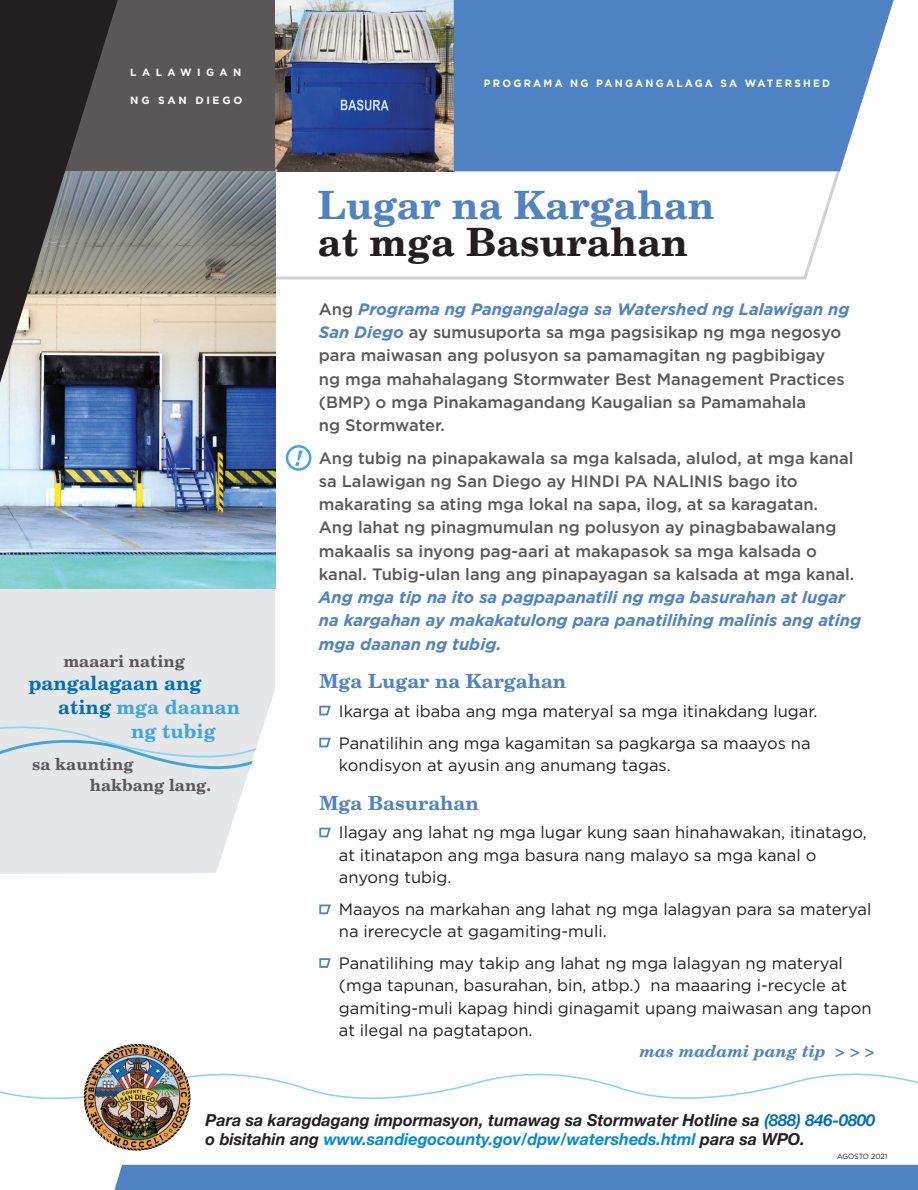
<style>
.page{position:relative;width:918px;height:1190px;background:#fff}
.page>*{position:absolute;margin:0;border:0;box-sizing:border-box;transform-origin:0 0}
.t1{font:700 39px "New Century Schlbk";color:#4f83c3}
.t2{font:700 39px "New Century Schlbk";color:#231f20}
.t3{font:700 19.5px "New Century Schlbk";color:#4f83c3}
.t4{font:700 19.5px "New Century Schlbk";color:#3da6dd}
.t5{font:700 19.5px "New Century Schlbk";color:#006fb9}
.t6{font:500 16.5px/23.2px "Gotham";color:#5a5758}
.t7{font:16.5px/22.5px "Gotham";color:#231f20}
.t8{font:italic 700 16.5px/19.5px "Helvetica Neue";color:#231f20}
.t9{font:italic 700 16.5px/23.2px "Gotham";color:#4f83c3}
.t10{font:700 16.5px "New Century Schlbk";color:#5a5758}
.t11{font:italic 700 16.5px "New Century Schlbk";color:#4f83c3}
.t12{font:700 10.5px "Gotham";letter-spacing:.22em;color:#fff}
.t13{font:700 10.5px "Gotham";letter-spacing:.26em;color:#fff}
.t14{font:700 10.5px "Gotham";letter-spacing:.53em;color:#fff}
.t15{font:7.5px "Gotham";color:#231f20}
.s1{color:#006fb9}
.s2{font-weight:700;font-style:italic;color:#4f83c3}
.s3{color:#008cd2}
</style>
<div class="page">
<svg style="left:275px;top:171px;width:565px;height:110px"></svg>
<svg style="left:0;top:588px;width:275px;height:285px;background:#e7e8ea"></svg>
<div style="left:122px;top:0;width:153px;height:171px;background:#5a5758"></div>
<img style="left:0;top:171px;width:275px;height:417px">
<img style="left:275px;top:0;width:179px;height:171px">
<div style="left:454px;top:0;width:440px;height:171px;background:#4f83c3"></div>
<svg style="left:0;top:0;width:122px;height:436px;background:#606061"></svg>
<svg style="left:286px;top:445px;width:25px;height:25px"></svg>
<div style="left:114px;top:1164px;width:804px;height:25px;background:#4f83c3"></div>
<svg style="left:0;top:1065px;width:918px;height:44px"></svg>
<img style="left:84px;top:1043px;width:106px;height:107px;border-radius:53px">
<svg style="left:0;top:720px;width:274px;height:61px;background:#dde5ea"></svg>
<svg style="left:319px;top:904px;width:12px;height:11px"></svg>
<svg style="left:319px;top:827px;width:12px;height:11px"></svg>
<svg style="left:319px;top:958px;width:12px;height:10px"></svg>
<svg style="left:319px;top:737px;width:12px;height:11px"></svg>
<svg style="left:319px;top:705px;width:12px;height:11px"></svg>
<svg style="left:341px;top:100px;width:47px;height:11px"></svg>
<p class="t14" style="left:130px;top:67px;width:112px">LALAWIGAN</p>
<p class="t13" style="left:130px;top:95px;width:113px">NG SAN DIEGO</p>
<p class="t10" style="left:63px;top:650px;width:123px">maaari nating</p>
<p class="t5" style="left:28px;top:670px;width:174px">pangalagaan ang</p>
<p class="t4" style="left:58px;top:694px;width:183px"><span class="s1">ating</span> mga daanan</p>
<p class="t4" style="left:131px;top:718px;width:86px">ng tubig</p>
<p class="t10" style="left:32px;top:753px;width:103px">sa kaunting</p>
<p class="t10" style="left:90px;top:774px;width:123px">hakbang lang.</p>
<p class="t12" style="left:484px;top:77px;width:348px">PROGRAMA NG PANGANGALAGA SA WATERSHED</p>
<h1 class="t1" style="left:318px;top:179px;width:398px">Lugar na Kargahan</h1>
<h1 class="t2" style="left:318px;top:217px;width:371px">at mga Basurahan</h1>
<p class="t6" style="left:319px;top:297px;width:532px">Ang <span class="s2">Programa ng Pangangalaga sa Watershed ng Lalawigan ng San Diego</span> ay sumusuporta sa mga pagsisikap ng mga negosyo para maiwasan ang polusyon sa pamamagitan ng pagbibigay ng mga mahahalagang Stormwater Best Management Practices (BMP) o mga Pinakamagandang Kaugalian sa Pamamahala<br>ng Stormwater.</p>
<p class="t6" style="left:319px;top:445px;width:537px">Ang tubig na pinapakawala sa mga kalsada, alulod, at mga kanal sa Lalawigan ng San Diego ay HINDI PA NALINIS bago ito makarating sa ating mga lokal na sapa, ilog, at sa karagatan.<br>Ang lahat ng pinagmumulan ng polusyon ay pinagbabawalang makaalis sa inyong pag-aari at makapasok sa mga kalsada o kanal. Tubig-ulan lang ang pinapayagan sa kalsada at mga kanal.</p>
<p class="t9" style="left:319px;top:585px;width:543px">Ang mga tip na ito sa pagpapanatili ng mga basurahan at lugar na kargahan ay makakatulong para panatilihing malinis ang ating mga daanan ng tubig.</p>
<p class="t3" style="left:319px;top:668px;width:248px">Mga Lugar na Kargahan</p>
<p class="t7" style="left:339px;top:695px;width:480px;line-height:31.5px">Ikarga at ibaba ang mga materyal sa mga itinakdang lugar.<br>Panatilihin ang mga kagamitan sa pagkarga sa maayos na</p>
<p class="t7" style="left:339px;top:753px;width:333px">kondisyon at ayusin ang anumang tagas.</p>
<p class="t3" style="left:319px;top:789px;width:161px">Mga Basurahan</p>
<p class="t7" style="left:339px;top:821px;width:529px">Ilagay ang lahat ng mga lugar kung saan hinahawakan, itinatago, at itinatapon ang mga basura nang malayo sa mga kanal o anyong tubig.</p>
<p class="t7" style="left:339px;top:897px;width:534px">Maayos na markahan ang lahat ng mga lalagyan para sa materyal na irerecycle at gagamiting-muli.</p>
<p class="t7" style="left:339px;top:951px;width:534px">Panatilihing may takip ang lahat ng mga lalagyan ng materyal (mga tapunan, basurahan, bin, atbp.) na maaaring i-recycle at gamiting-muli kapag hindi ginagamit upang maiwasan ang tapon at ilegal na pagtatapon.</p>
<p class="t11" style="left:639px;top:1041px;width:237px">mas madami pang tip &gt; &gt; &gt;</p>
<p class="t8" style="left:206px;top:1110px;width:671px">Para sa karagdagang impormasyon, tumawag sa Stormwater Hotline sa <span class="s1">(888) 846-0800 </span>o bisitahin ang <span class="s3">www.sandiegocounty.gov/dpw/watersheds.html</span> para sa WPO.</p>
<p class="t15" style="left:837px;top:1152px;width:52px">AGOSTO 2021</p>
</div>
